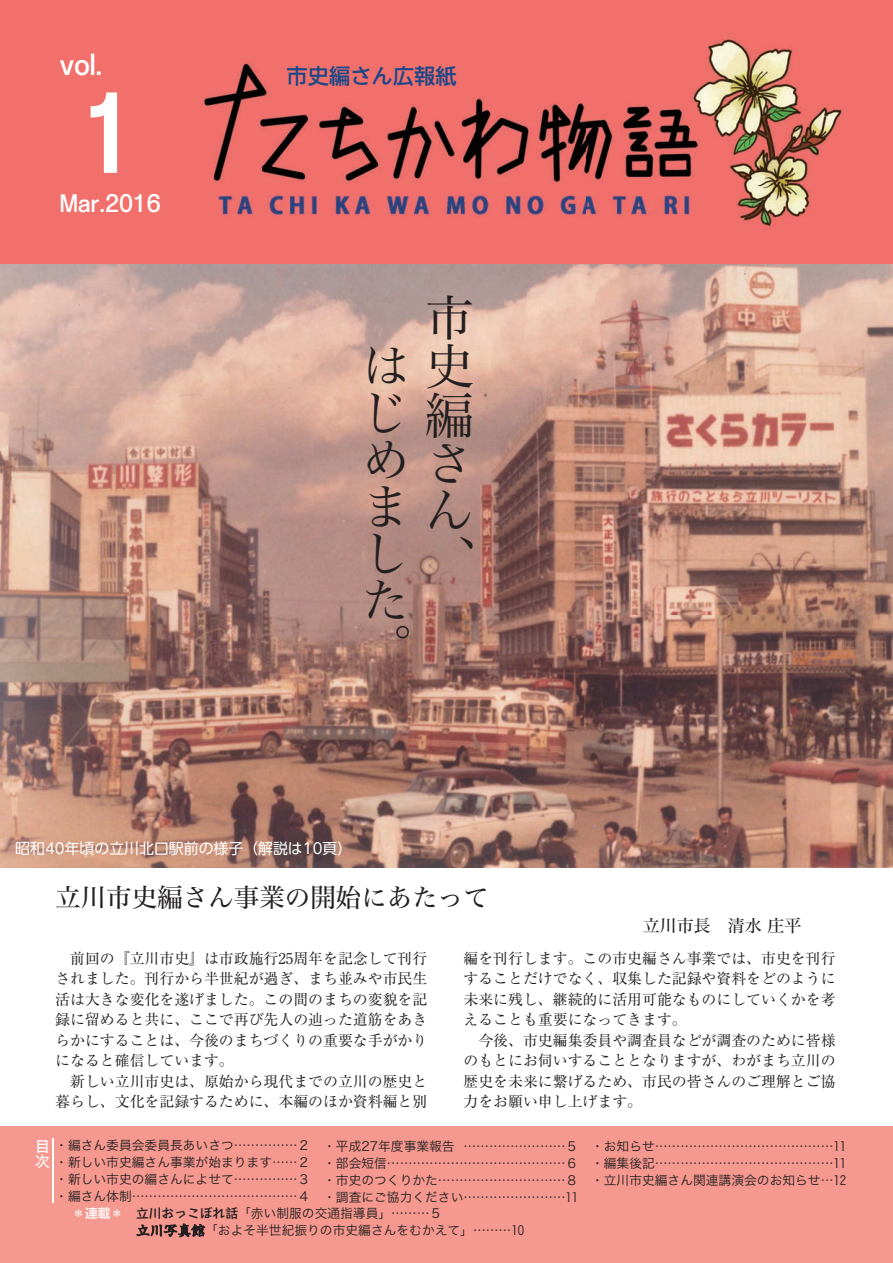
<style>
.page{position:relative;width:893px;height:1263px;background:#fff}
.page>*{position:absolute;margin:0;border:0;box-sizing:border-box;transform-origin:0 0}
.t1{font:95.7px "Ntoday Std De Bold KL";color:#fff}
.t2{font:48.9px/48.2px "Hira Min Std W3";color:#231f20;text-align:right}
.t3{font:25.5px "Hira Min Std W4";color:#231f20}
.t4{font:25.5px "Ntoday Std Medium KL";color:#fff}
.t5{font:500 21.3px "UD Shin Go NT Pro";color:#1c4788}
.t6{font:21.3px "Ntoday Std Medium KL";color:#fff}
.t7{font:16.95px "Hira Min Std W4";color:#231f20}
.t8{font:14.85px/20.5px "Ryumin Pr 6";color:#231f20;text-align:justify}
.t9{font:14.85px "UD Shin Go Pro";color:#fff}
.t10{font:14.85px/14.9px "Hira Kaku Std W5";color:#fff}
.t11{font:12.75px/17px "Hira Kaku Std W3";color:#231f20;text-align:justify}
.s1{font-family:"UD Shin Go NT Pro";font-weight:500;color:#fff}
.s2{font-family:"Take Std";font-weight:500}
.s3{font-family:"Ryumin Pr 6"}
.s4{font-family:"Sei Kai CB1 Std";font-size:13.8px}
</style>
<div class="page">
<img style="left:0;top:264px;width:315px;height:603px">
<img style="left:315px;top:288px;width:578px;height:579px">
<div style="left:0;top:0;width:893px;height:264px;background:#f2706c"></div>
<div style="left:0;top:1127px;width:893px;height:136px;background:#f5988f"></div>
<svg style="left:137px;top:1223px;width:68px;height:14px"></svg>
<hr style="left:53px;top:1139px;width:1px;height:64px;background:#fff">
<img style="left:77px;top:39px;width:816px;height:249px">
<h3 class="t4" style="left:60px;top:46px;width:44px">vol.</h3>
<h1 class="t1" style="left:60px;top:63px;width:97px">１</h1>
<h3 class="t6" style="left:60px;top:188px;width:102px">Mar.2016</h3>
<h3 class="t5" style="left:287px;top:58px;width:172px">市史編さん広報紙</h3>
<h2 class="t2" style="left:361px;top:293px;width:113px">市<br>は史編<br>さ<br>ん<br>、</h2>
<h2 class="t2" style="left:361px;top:388px;width:49px;line-height:47.1px;text-align:left">じめました。</h2>
<p class="t9" style="left:15px;top:836px;width:338px">昭和40年頃の立川北口駅前の様子（解説は10頁）</p>
<h3 class="t3" style="left:55px;top:879px;width:435px">立川市史編さん事業の開始にあたって</h3>
<p class="t7" style="left:643px;top:913px;width:160px">立川市長　清水 庄平</p>
<p class="t8" style="left:55px;top:947px;width:374px;text-indent:15px">前回の『立川市史』は市政施行25周年を記念して刊行されました。刊行から半世紀が過ぎ、まち並みや市民生活は大きな変化を遂げました。この間のまちの変貌を記録に留めると共に、ここで再び先人の辿った道筋をあきらかにすることは、今後のまちづくりの重要な手がかりになると確信しています。</p>
<p class="t8" style="left:55px;top:1070px;width:374px;text-align:right">新しい立川市史は、原始から現代までの立川の歴史と暮らし、文化を記録するために、本編のほか資料編と別</p>
<p class="t8" style="left:463px;top:947px;width:374px">編を刊行します。この市史編さん事業では、市史を刊行することだけでなく、収集した記録や資料をどのように未来に残し、継続的に活用可能なものにしていくかを考えることも重要になってきます。</p>
<p class="t8" style="left:463px;top:1029px;width:374px;text-indent:15px">今後、市史編集委員や調査員などが調査のために皆様のもとにお伺いすることとなりますが、わがまち立川の歴史を未来に繋げるため、市民の皆さんのご理解とご協力をお願い申し上げます。</p>
<p class="t10" style="left:35px;top:1139px;width:16px">目次</p>
<p class="t11" style="left:55px;top:1137px;width:257px">・編さん委員会委員長あいさつ……………２・新しい市史編さん事業が始まります……２・新しい市史の編さんによせて……………３・編さん体制…………………………………４</p>
<p class="t11" style="left:323px;top:1137px;width:257px">・平成27年度事業報告 ……………………５・部会短信……………………………………６・市史のつくりかた…………………………８・調査にご協力ください……………………11</p>
<p class="t11" style="left:591px;top:1137px;width:257px">・お知らせ……………………………………11・編集後記……………………………………11・立川市史編さん関連講演会のお知らせ…12</p>
<p class="t11" style="left:136px;top:1205px;width:389px;text-indent:-64px"><span class="s1">＊連載＊</span> <span class="s2">立川おっこぼれ話</span>「赤い制服の交通指導員」<span class="s3">………</span>５<br><span class="s4">立川写真館</span>「およそ半世紀振りの市史編さんをむかえて」<span class="s3">………</span>10</p>
</div>
